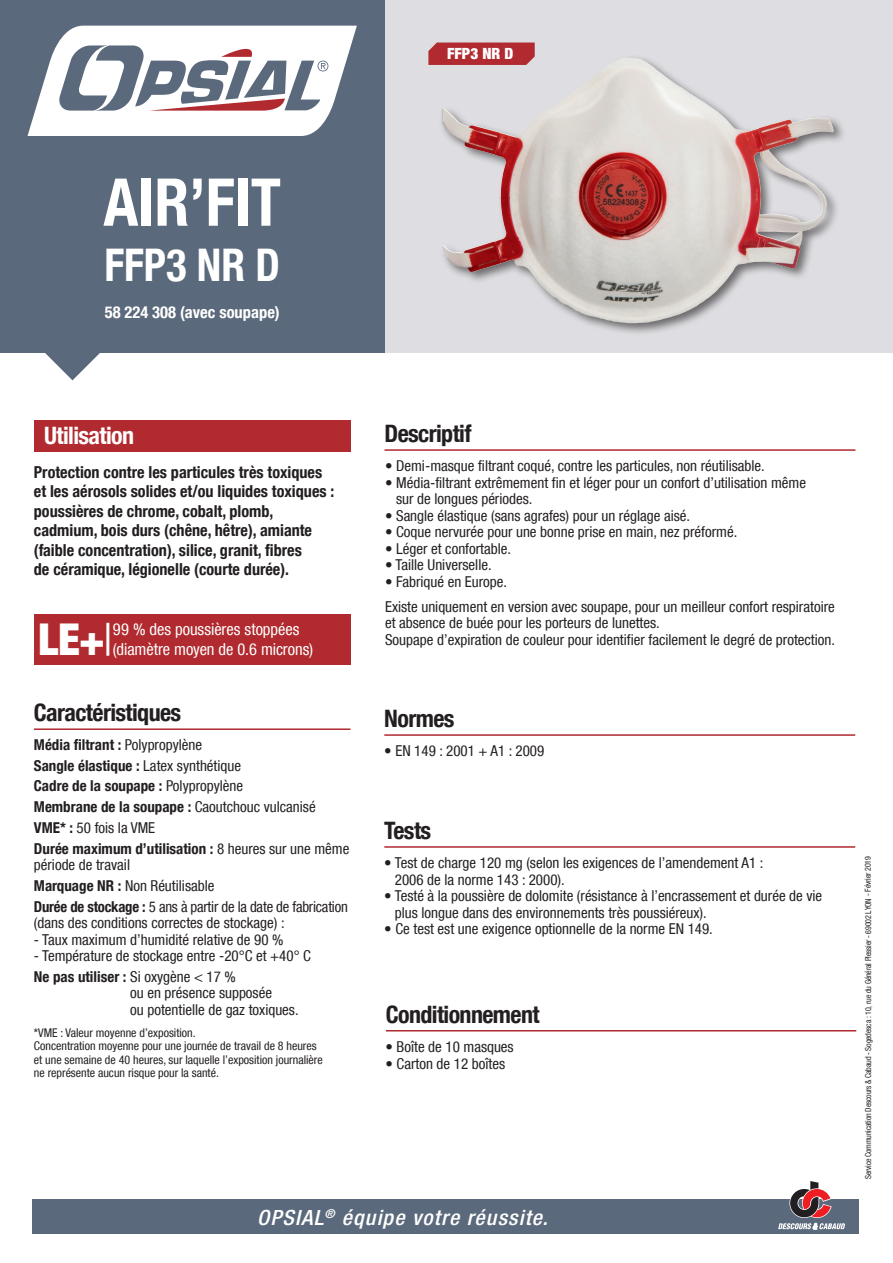
<style>
.page{position:relative;width:893px;height:1263px;background:#fff}
.page>*{position:absolute;margin:0;border:0;box-sizing:border-box;transform-origin:0 0}
.NOM_PRODUIT{font:700 condensed 66px "Helvetica Neue LT Com";color:#fff;scale:.95 1}
.Nom_produit_2{font:700 condensed 45px "Helvetica Neue LT Com";color:#fff;scale:.95 1}
.PLUS_PRODUIT_TXT{font:900 condensed 43.8px "Helvetica Neue LT Com";color:#fff}
.Titre_Noir{font:700 condensed 24px "Helvetica Neue LT Com";letter-spacing:-.025em;color:#231f20}
.t1{font:700 condensed 24px "Helvetica Neue LT Com";letter-spacing:-.025em;color:#fff}
.t2{font:italic 500 condensed 21px "Helvetica Neue LT Com";letter-spacing:.05em;color:#fff;scale:1.05 1}
.TEXTE_Gras{font:700 condensed 16.5px "Helvetica Neue LT Com";color:#231f20}
.PLUS_PRODUIT_TXT-2{font:condensed 16.5px/19.5px "Helvetica Neue LT Com";letter-spacing:-.005em;color:#fff}
.t3{font:700 condensed 16.5px "Helvetica Neue LT Com";color:#fff}
.t4{font:900 condensed 15.45px "Helvetica Neue LT Com";letter-spacing:.005em;color:#fff}
.Texte{font:condensed 15px/16.5px "Helvetica Neue LT Com";color:#231f20}
.t5{font:700 condensed 15px "Helvetica Neue LT Com";color:#231f20}
.t6{font:condensed 12px/13.5px "Helvetica Neue LT Com";color:#231f20}
.t7{font:condensed 8.25px "Helvetica Neue LT Com";letter-spacing:-.02em;color:#231f20;scale:.96 1}
.s1{font-weight:400}
.s2{font-weight:700}
</style>
<div class="page">
<div style="left:385px;top:0;width:508px;height:353px;background:#dedee2"></div>
<div style="left:0;top:0;width:385px;height:353px;background:#5a697b"></div>
<div style="left:33px;top:1199px;width:826px;height:34px;background:#5a697b"></div>
<svg style="left:45px;top:353px;width:55px;height:27px"></svg>
<svg style="left:778px;top:1181px;width:67px;height:48px"></svg>
<hr style="left:384px;top:449px;width:471px;height:2px;background:#b02a2f">
<hr style="left:34px;top:728px;width:316px;height:2px;background:#b02a2f">
<hr style="left:386px;top:1030px;width:470px;height:1px;background:#b02a2f">
<hr style="left:384px;top:734px;width:471px;height:2px;background:#b02a2f">
<hr style="left:384px;top:846px;width:471px;height:2px;background:#b02a2f">
<div style="left:34px;top:420px;width:316px;height:32px;background:#b02a2f"></div>
<svg style="left:428px;top:43px;width:107px;height:22px"></svg>
<div style="left:34px;top:614px;width:316px;height:50px;background:#b02a2f"></div>
<svg style="left:28px;top:26px;width:329px;height:110px"></svg>
<div style="left:438px;top:55px;width:408px;height:281px;background:#231f20;opacity:.6"></div>
<img style="left:592px;top:58px;width:35px;height:19px">
<p class="t4" style="left:447px;top:45px;width:68px">FFP3 NR D</p>
<p class="NOM_PRODUIT" style="left:103px;top:163px;width:188px">AIR’FIT</p>
<p class="Nom_produit_2" style="left:104px;top:238px;width:186px">FFP3 NR D</p>
<p class="t3" style="left:105px;top:302px;width:177px">58 224 308 (avec soupape)</p>
<p class="t1" style="left:44px;top:421px;width:91px">Utilisation</p>
<p class="TEXTE_Gras" style="left:34px;top:462px;width:290px">Protection contre les particules très toxiques</p>
<p class="TEXTE_Gras" style="left:34px;top:482px;width:302px">et les aérosols solides et/ou liquides toxiques :</p>
<p class="TEXTE_Gras" style="left:34px;top:501px;width:241px">poussières de chrome, cobalt, plomb,</p>
<p class="TEXTE_Gras" style="left:34px;top:521px;width:280px">cadmium, bois durs (chêne, hêtre), amiante</p>
<p class="TEXTE_Gras" style="left:34px;top:540px;width:269px">(faible concentration), silice, granit, fibres</p>
<p class="TEXTE_Gras" style="left:34px;top:560px;width:257px">de céramique, légionelle (courte durée).</p>
<p class="PLUS_PRODUIT_TXT" style="left:38px;top:613px;width:76px">LE+<span class="s1">|</span></p>
<p class="PLUS_PRODUIT_TXT-2" style="left:113px;top:619px;width:202px">99 % des poussières stoppées (diamètre moyen de 0.6 microns)</p>
<p class="Titre_Noir" style="left:34px;top:698px;width:149px">Caractéristiques</p>
<p class="t5" style="left:34px;top:735px;width:170px">Média filtrant : <span class="s1">Polypropylène</span></p>
<p class="t5" style="left:34px;top:756px;width:209px">Sangle élastique : <span class="s1">Latex synthétique</span></p>
<p class="t5" style="left:34px;top:777px;width:211px">Cadre de la soupape : <span class="s1">Polypropylène</span></p>
<p class="t5" style="left:34px;top:798px;width:283px">Membrane de la soupape : <span class="s1">Caoutchouc vulcanisé</span></p>
<p class="Texte" style="left:34px;top:819px;width:123px"><span class="s2">VME* :</span> 50 fois la VME</p>
<p class="Texte" style="left:34px;top:840px;width:317px"><span class="s2">Durée maximum d’utilisation :</span> 8 heures sur une même période de travail</p>
<p class="Texte" style="left:34px;top:877px;width:182px"><span class="s2">Marquage NR :</span> Non Réutilisable</p>
<p class="Texte" style="left:34px;top:898px;width:315px"><span class="s2">Durée de stockage :</span> 5 ans à partir de la date de fabrication (dans des conditions correctes de stockage) :</p>
<p class="Texte" style="left:34px;top:931px;width:251px">- Taux maximum d’humidité relative de 90 %</p>
<p class="Texte" style="left:34px;top:947px;width:279px">- Température de stockage entre -20°C et +40° C</p>
<p class="Texte" style="left:130px;top:968px;width:170px;text-indent:-96px"><span class="s2">Ne pas utiliser :</span> Si oxygène &lt; 17 %<br>ou en présence supposée<br>ou potentielle de gaz toxiques.</p>
<p class="t6" style="left:34px;top:1026px;width:290px">*VME : Valeur moyenne d’exposition.<br>Concentration moyenne pour une journée de travail de 8 heures et une semaine de 40 heures, sur laquelle l’exposition journalière ne représente aucun risque pour la santé.</p>
<p class="Titre_Noir" style="left:384px;top:419px;width:88px">Descriptif</p>
<p class="Texte" style="left:385px;top:457px;width:381px">• Demi-masque filtrant coqué, contre les particules, non réutilisable.</p>
<p class="Texte" style="left:396px;top:474px;width:411px;text-indent:-11px">• Média-filtrant extrêmement fin et léger pour un confort d’utilisation même sur de longues périodes.</p>
<p class="Texte" style="left:385px;top:507px;width:307px">• Sangle élastique (sans agrafes) pour un réglage aisé.</p>
<p class="Texte" style="left:385px;top:523px;width:354px">• Coque nervurée pour une bonne prise en main, nez préformé.</p>
<p class="Texte" style="left:385px;top:540px;width:127px">• Léger et confortable.</p>
<p class="Texte" style="left:385px;top:556px;width:108px">• Taille Universelle.</p>
<p class="Texte" style="left:385px;top:573px;width:124px">• Fabriqué en Europe.</p>
<p class="Texte" style="left:385px;top:598px;width:451px">Existe uniquement en version avec soupape, pour un meilleur confort respiratoire et absence de buée pour les porteurs de lunettes.<br>Soupape d’expiration de couleur pour identifier facilement le degré de protection.</p>
<p class="Titre_Noir" style="left:384px;top:704px;width:72px">Normes</p>
<p class="Texte" style="left:384px;top:743px;width:162px">• EN 149 : 2001 + A1 : 2009</p>
<p class="Titre_Noir" style="left:384px;top:816px;width:48px">Tests</p>
<p class="Texte" style="left:395px;top:854px;width:370px;text-indent:-11px">• Test de charge 120 mg (selon les exigences de l’amendement A1 :<br>2006 de la norme 143 : 2000).</p>
<p class="Texte" style="left:395px;top:887px;width:429px;text-indent:-11px">• Testé à la poussière de dolomite (résistance à l’encrassement et durée de vie plus longue dans des environnements très poussiéreux).</p>
<p class="Texte" style="left:384px;top:920px;width:330px">• Ce test est une exigence optionnelle de la norme EN 149.</p>
<p class="Titre_Noir" style="left:386px;top:1000px;width:155px">Conditionnement</p>
<p class="Texte" style="left:386px;top:1038px;width:130px">• Boîte de 10 masques</p>
<p class="Texte" style="left:386px;top:1055px;width:121px">• Carton de 12 boîtes</p>
<p class="t2" style="left:257px;top:1205px;width:278px">OPSIAL<sup>®</sup> équipe votre réussite.</p>
<p class="t7" style="left:863px;top:1179px;width:338px;rotate:-90deg">Service Communication Descours &amp; Cabaud - Sogedesca : 10, rue du Général Plessier - 69002 LYON - Février 2019</p>
</div>
